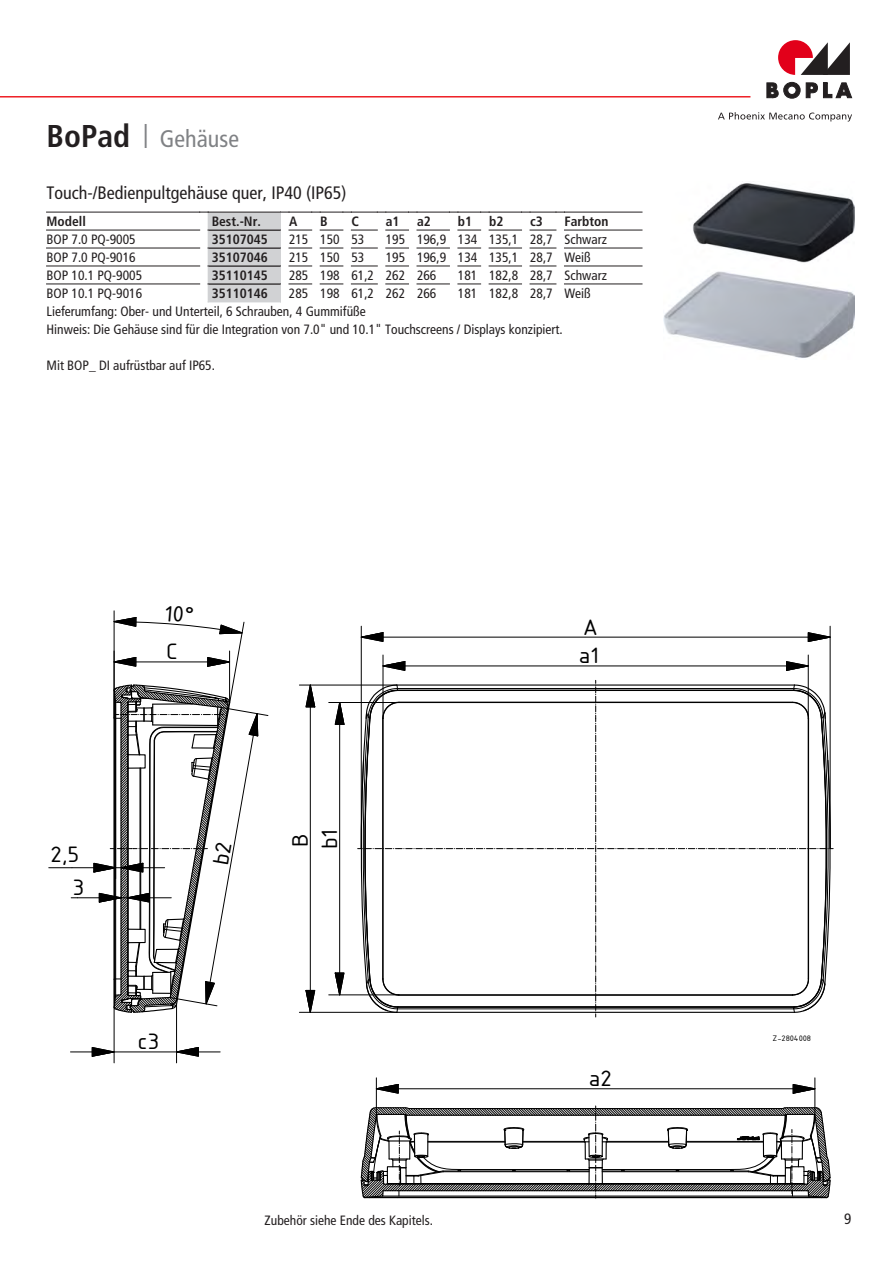
<style>
.page{position:relative;width:893px;height:1262px;background:#fff}
.page>*{position:absolute;margin:0;border:0;box-sizing:border-box;transform-origin:0 0}
.t1{font:24.15px "ISOCPEUR";letter-spacing:-.01em;color:#000;scale:1.1 1}
.t2{font:condensed 24px "Frutiger LT Com";color:#808285}
.t3{font:condensed 18px "Frutiger LT Com";color:#231f20}
.t4{font:condensed 15px "Frutiger LT Com";color:#231f20}
.t5{font:condensed 13.5px/18px "Frutiger LT Com";color:#231f20}
.t6{font:700 condensed 13.5px "Frutiger LT Com";color:#231f20}
.t7{font:8.55px "ISOCPEUR";letter-spacing:-.01em;color:#000;scale:1.1 1}
.s1{font-weight:700;font-size:31.5px;color:#231f20}
</style>
<div class="page">
<svg style="left:800px;top:42px;width:50px;height:33px"></svg>
<svg style="left:766px;top:82px;width:34px;height:16px"></svg>
<svg style="left:806px;top:83px;width:11px;height:15px"></svg>
<svg style="left:823px;top:83px;width:29px;height:15px"></svg>
<svg style="left:778px;top:40px;width:35px;height:35px"></svg>
<svg style="left:718px;top:112px;width:134px;height:10px"></svg>
<hr style="left:0;top:96px;width:750px;height:1px;background:#ee1d23">
<hr style="left:564px;top:284px;width:78px;height:1px;background:#231f20">
<svg style="left:530px;top:284px;width:26px;height:1px"></svg>
<hr style="left:489px;top:284px;width:32px;height:1px;background:#231f20">
<svg style="left:458px;top:284px;width:22px;height:1px"></svg>
<hr style="left:417px;top:284px;width:32px;height:1px;background:#231f20">
<div style="left:208px;top:284px;width:72px;height:18px;background:#d1d2d4"></div>
<hr style="left:208px;top:302px;width:72px;height:1px;background:#d1d2d4">
<hr style="left:47px;top:284px;width:153px;height:1px;background:#231f20">
<hr style="left:564px;top:266px;width:78px;height:1px;background:#231f20">
<svg style="left:530px;top:266px;width:26px;height:1px"></svg>
<hr style="left:489px;top:266px;width:32px;height:1px;background:#231f20">
<svg style="left:458px;top:266px;width:22px;height:1px"></svg>
<hr style="left:417px;top:266px;width:32px;height:1px;background:#231f20">
<div style="left:208px;top:266px;width:72px;height:18px;background:#d1d2d4"></div>
<hr style="left:208px;top:284px;width:72px;height:1px;background:#231f20">
<hr style="left:47px;top:266px;width:153px;height:1px;background:#231f20">
<hr style="left:564px;top:248px;width:78px;height:1px;background:#231f20">
<svg style="left:530px;top:248px;width:26px;height:1px"></svg>
<hr style="left:489px;top:248px;width:32px;height:1px;background:#231f20">
<svg style="left:458px;top:248px;width:22px;height:1px"></svg>
<hr style="left:417px;top:248px;width:32px;height:1px;background:#231f20">
<div style="left:208px;top:248px;width:72px;height:18px;background:#d1d2d4"></div>
<hr style="left:208px;top:266px;width:72px;height:1px;background:#231f20">
<hr style="left:47px;top:248px;width:153px;height:1px;background:#231f20">
<hr style="left:564px;top:230px;width:78px;height:1px;background:#231f20">
<svg style="left:530px;top:230px;width:26px;height:1px"></svg>
<hr style="left:489px;top:230px;width:32px;height:1px;background:#231f20">
<svg style="left:458px;top:230px;width:22px;height:1px"></svg>
<hr style="left:417px;top:230px;width:32px;height:1px;background:#231f20">
<div style="left:208px;top:230px;width:72px;height:18px;background:#d1d2d4"></div>
<hr style="left:208px;top:248px;width:72px;height:1px;background:#231f20">
<hr style="left:47px;top:230px;width:153px;height:1px;background:#231f20">
<hr style="left:564px;top:212px;width:78px;height:1px;background:#231f20">
<svg style="left:521px;top:212px;width:43px;height:1px"></svg>
<hr style="left:489px;top:212px;width:32px;height:1px;background:#231f20">
<svg style="left:449px;top:212px;width:40px;height:1px"></svg>
<hr style="left:417px;top:212px;width:32px;height:1px;background:#231f20">
<div style="left:208px;top:212px;width:72px;height:18px;background:#d1d2d4"></div>
<svg style="left:280px;top:212px;width:137px;height:90px"></svg>
<hr style="left:208px;top:212px;width:72px;height:1px;background:#231f20">
<hr style="left:208px;top:230px;width:72px;height:1px;background:#231f20">
<svg style="left:200px;top:212px;width:9px;height:90px"></svg>
<hr style="left:47px;top:212px;width:153px;height:1px;background:#231f20">
<img style="left:663px;top:183px;width:191px;height:175px">
<svg style="left:334px;top:703px;width:11px;height:27px"></svg>
<svg style="left:334px;top:972px;width:11px;height:24px"></svg>
<hr style="left:339px;top:724px;width:1px;height:249px;background:#000">
<hr style="left:329px;top:994px;width:70px;height:1px;background:#000">
<hr style="left:329px;top:702px;width:70px;height:1px;background:#000">
<svg style="left:305px;top:685px;width:10px;height:27px"></svg>
<svg style="left:305px;top:989px;width:10px;height:23px"></svg>
<hr style="left:310px;top:707px;width:1px;height:283px;background:#000">
<hr style="left:299px;top:1012px;width:98px;height:1px;background:#000">
<hr style="left:299px;top:684px;width:98px;height:1px;background:#000">
<svg style="left:786px;top:661px;width:22px;height:10px"></svg>
<svg style="left:382px;top:661px;width:23px;height:10px"></svg>
<hr style="left:405px;top:665px;width:381px;height:1px;background:#000">
<hr style="left:383px;top:655px;width:1px;height:63px;background:#000">
<hr style="left:808px;top:655px;width:1px;height:63px;background:#000">
<svg style="left:358px;top:680px;width:475px;height:337px"></svg>
<svg style="left:807px;top:632px;width:23px;height:10px"></svg>
<svg style="left:360px;top:632px;width:24px;height:10px"></svg>
<hr style="left:383px;top:637px;width:425px;height:1px;background:#000">
<hr style="left:361px;top:626px;width:1px;height:222px;background:#000">
<hr style="left:830px;top:626px;width:1px;height:222px;background:#000">
<svg style="left:70px;top:1046px;width:47px;height:10px"></svg>
<svg style="left:174px;top:1046px;width:46px;height:10px"></svg>
<hr style="left:114px;top:1051px;width:63px;height:1px;background:#000">
<hr style="left:114px;top:1007px;width:1px;height:55px;background:#000">
<hr style="left:176px;top:1004px;width:1px;height:58px;background:#000">
<svg style="left:375px;top:1083px;width:24px;height:10px"></svg>
<svg style="left:792px;top:1083px;width:24px;height:10px"></svg>
<hr style="left:398px;top:1088px;width:395px;height:1px;background:#000">
<hr style="left:814px;top:1077px;width:1px;height:37px;background:#000">
<hr style="left:376px;top:1077px;width:1px;height:37px;background:#000">
<svg style="left:360px;top:1105px;width:471px;height:94px"></svg>
<svg style="left:49px;top:610px;width:220px;height:406px"></svg>
<p class="t2" style="left:47px;top:124px;width:194px"><span class="s1">BoPad</span> | Gehäuse</p>
<p class="t3" style="left:47px;top:182px;width:301px">Touch-/Bedienpultgehäuse quer, IP40 (IP65)</p>
<p class="t6" style="left:47px;top:213px;width:41px">Modell</p>
<p class="t6" style="left:212px;top:213px;width:51px">Best.-Nr.</p>
<p class="t6" style="left:289px;top:213px;width:10px">A</p>
<p class="t6" style="left:320px;top:213px;width:9px">B</p>
<p class="t6" style="left:351px;top:213px;width:9px">C</p>
<p class="t6" style="left:386px;top:213px;width:15px">a1</p>
<p class="t6" style="left:417px;top:213px;width:15px">a2</p>
<p class="t6" style="left:458px;top:213px;width:16px">b1</p>
<p class="t6" style="left:489px;top:213px;width:16px">b2</p>
<p class="t6" style="left:530px;top:213px;width:14px">c3</p>
<p class="t6" style="left:564px;top:213px;width:46px">Farbton</p>
<p class="t5" style="left:47px;top:230px;width:91px">BOP 7.0 PQ-9005</p>
<p class="t6" style="left:212px;top:231px;width:58px">35107045</p>
<p class="t5" style="left:289px;top:230px;width:77px">215 150 53</p>
<p class="t5" style="left:386px;top:230px;width:223px">195 196,9 134 135,1 28,7 Schwarz</p>
<p class="t5" style="left:47px;top:248px;width:91px">BOP 7.0 PQ-9016</p>
<p class="t6" style="left:212px;top:249px;width:58px">35107046</p>
<p class="t5" style="left:289px;top:248px;width:77px">215 150 53</p>
<p class="t5" style="left:386px;top:248px;width:206px">195 196,9 134 135,1 28,7 Weiß</p>
<p class="t5" style="left:47px;top:266px;width:97px">BOP 10.1 PQ-9005</p>
<p class="t6" style="left:212px;top:267px;width:58px">35110145</p>
<p class="t5" style="left:289px;top:266px;width:149px">285 198 61,2 262 266</p>
<p class="t5" style="left:458px;top:266px;width:151px">181 182,8 28,7 Schwarz</p>
<p class="t5" style="left:47px;top:284px;width:97px">BOP 10.1 PQ-9016</p>
<p class="t6" style="left:212px;top:285px;width:58px">35110146</p>
<p class="t5" style="left:289px;top:284px;width:149px">285 198 61,2 262 266</p>
<p class="t5" style="left:458px;top:284px;width:134px">181 182,8 28,7 Weiß</p>
<p class="t5" style="left:47px;top:302px;width:518px">Lieferumfang: Ober- und Unterteil, 6 Schrauben, 4 Gummifüße<br>Hinweis: Die Gehäuse sind für die Integration von 7.0" und 10.1" Touchscreens / Displays konzipiert.</p>
<p class="t5" style="left:47px;top:356px;width:170px">Mit BOP_ DI aufrüstbar auf IP65.</p>
<h1 class="t1" style="left:166px;top:636px;width:12px">C</h1>
<h1 class="t1" style="left:50px;top:838px;width:28px">2,5</h1>
<h1 class="t1" style="left:73px;top:871px;width:12px">3</h1>
<h1 class="t1" style="left:138px;top:1025px;width:21px">c3</h1>
<h1 class="t1" style="left:583px;top:611px;width:15px">A</h1>
<h1 class="t1" style="left:284px;top:846px;width:14px;rotate:-90deg">B</h1>
<h1 class="t1" style="left:314px;top:849px;width:20px;rotate:-90deg">b1</h1>
<h1 class="t1" style="left:578px;top:640px;width:20px">a1</h1>
<h1 class="t1" style="left:588px;top:1062px;width:23px">a2</h1>
<p class="t7" style="left:772px;top:1033px;width:37px">Z-2804008</p>
<p class="t5" style="left:265px;top:1211px;width:170px">Zubehör siehe Ende des Kapitels.</p>
<p class="t4" style="left:844px;top:1209px;width:9px">9</p>
</div>
